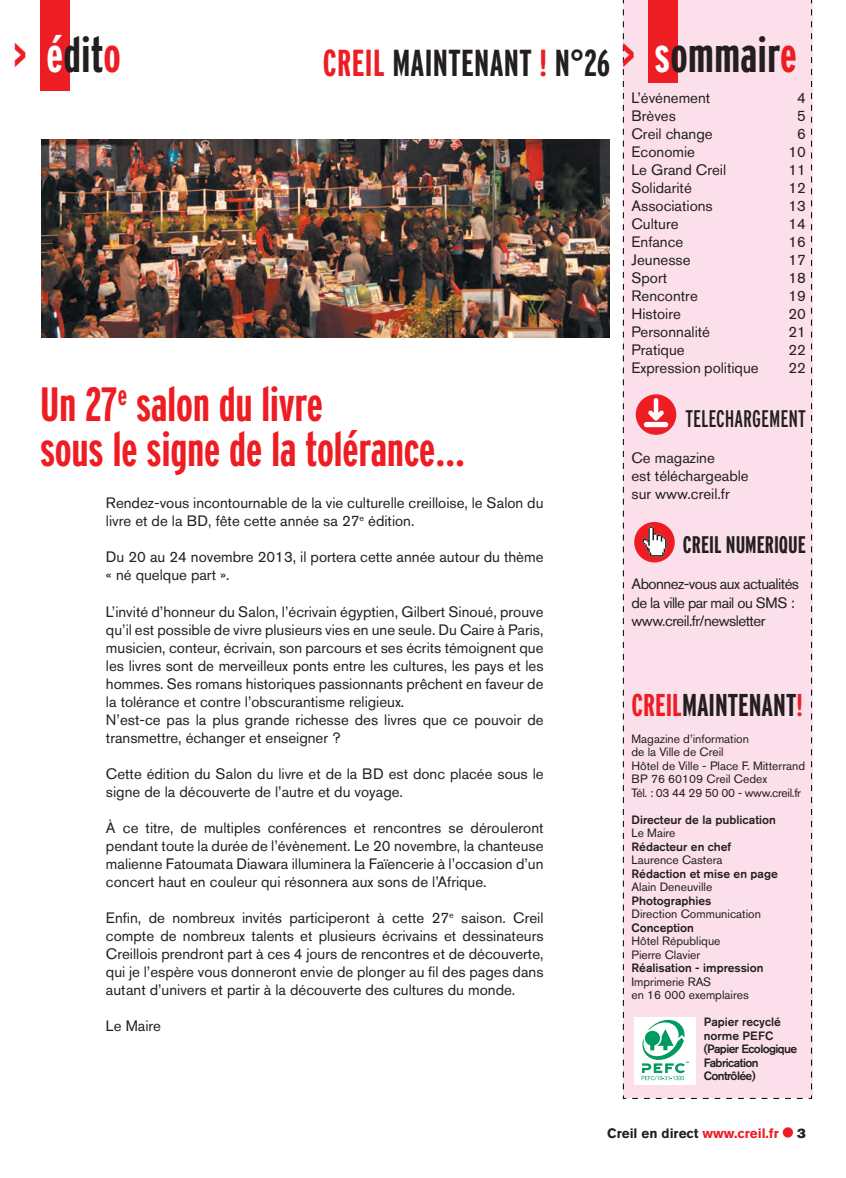
<style>
.page{position:relative;width:846px;height:1178px;background:#fff}
.page>*{position:absolute;margin:0;border:0;box-sizing:border-box;transform-origin:0 0}
.t1{font:700 extra-condensed 49.5px "Interstate";letter-spacing:.01em;color:#231f20}
.t2{font:700 extra-condensed 48px/45px "Interstate";color:#ee1d23}
.t3{font:700 extra-condensed 37.5px "Interstate";letter-spacing:.01em;color:#231f20}
.t4{font:700 extra-condensed 31.5px "Interstate";color:#231f20}
.t5{font:extra-condensed 24px "Interstate";color:#231f20}
.t6{font:700 extra-condensed 24px "Interstate";color:#231f20}
.t7{font:15px/18px "Akzidenz Grotesk BE";color:#231f20}
.t8{font:15px/18px "Akzidenz Grotesk BE";letter-spacing:-.035em;color:#231f20}
.t9{font:700 13.5px "Akzidenz Grotesk BE";color:#231f20}
.t10{font:13.5px "Akzidenz Grotesk BE Super";color:#231f20}
.t11{font:12px/13.5px "Akzidenz Grotesk BE";color:#231f20}
.t12{font:500 12px "Akzidenz Grotesk BE";color:#231f20}
.t13{font:500 12px/13.5px "Akzidenz Grotesk BE";letter-spacing:-.05em;color:#231f20}
.s1{color:#ee1d23}
.s2{color:#fff}
</style>
<div class="page">
<div style="left:622px;top:0;width:190px;height:1098px;background:#fbdfeb"></div>
<svg style="left:782px;top:1126px;width:10px;height:11px"></svg>
<div style="left:40px;top:0;width:30px;height:90px;background:#ee1d23"></div>
<div style="left:648px;top:0;width:29px;height:83px;background:#ee1d23"></div>
<div style="left:635px;top:394px;width:41px;height:40px;background:#ee1d23;border-radius:50%"></div>
<svg style="left:648px;top:398px;width:15px;height:22px"></svg>
<div style="left:643px;top:422px;width:25px;height:5px;background:#fff;border-radius:3px"></div>
<div style="left:634px;top:522px;width:40px;height:40px;background:#ee1d23;border-radius:50%"></div>
<svg style="left:642px;top:526px;width:24px;height:30px"></svg>
<div style="left:633px;top:1017px;width:62px;height:67px;background:#fff"></div>
<svg style="left:641px;top:1019px;width:47px;height:60px"></svg>
<img style="left:41px;top:139px;width:568px;height:198px">
<h1 class="t1" style="left:14px;top:24px;width:109px"><span class="s1">&gt;</span> <span class="s2">é</span>dit<span class="s1">o</span></h1>
<h1 class="t1" style="left:621px;top:24px;width:177px"><span class="s1">&gt;</span> <span class="s2">s</span>ommair<span class="s1">e</span></h1>
<h3 class="t3" style="left:323px;top:40px;width:289px"><span class="s1">CREIL</span> MAINTENANT <span class="s1">!</span> N°26</h3>
<h2 class="t2" style="left:40px;top:381px;width:426px">Un 27<sup>e</sup> salon du livre<br>sous le signe de la tolérance…</h2>
<p class="t7" style="left:106px;top:494px;width:439px">Rendez-vous incontournable de la vie culturelle creilloise, le Salon du livre et de la BD, fête cette année sa 27<sup>e</sup> édition.</p>
<p class="t7" style="left:106px;top:548px;width:439px">Du 20 au 24 novembre 2013, il portera cette année autour du thème « né quelque part ».</p>
<p class="t7" style="left:106px;top:602px;width:439px">L’invité d’honneur du Salon, l’écrivain égyptien, Gilbert Sinoué, prouve qu’il est possible de vivre plusieurs vies en une seule. Du Caire à Paris, musicien, conteur, écrivain, son parcours et ses écrits témoignent que les livres sont de merveilleux ponts entre les cultures, les pays et les hommes. Ses romans historiques passionnants prêchent en faveur de la tolérance et contre l’obscurantisme religieux.<br>N’est-ce pas la plus grande richesse des livres que ce pouvoir de transmettre, échanger et enseigner ?</p>
<p class="t7" style="left:106px;top:764px;width:439px">Cette édition du Salon du livre et de la BD est donc placée sous le signe de la découverte de l’autre et du voyage.</p>
<p class="t7" style="left:106px;top:818px;width:439px;text-align:justify">À ce titre, de multiples conférences et rencontres se dérouleront pendant toute la durée de l’évènement. Le 20 novembre, la chanteuse malienne Fatoumata Diawara illuminera la Faïencerie à l’occasion d’un concert haut en couleur qui résonnera aux sons de l’Afrique.</p>
<p class="t7" style="left:106px;top:908px;width:439px;text-align:justify">Enfin, de nombreux invités participeront à cette 27<sup>e</sup> saison. Creil compte de nombreux talents et plusieurs écrivains et dessinateurs Creillois prendront part à ces 4 jours de rencontres et de découverte, qui je l’espère vous donneront envie de plonger au fil des pages dans autant d’univers et partir à la découverte des cultures du monde.</p>
<p class="t7" style="left:106px;top:1016px;width:57px">Le Maire</p>
<p class="t7" style="left:631px;top:89px;width:80px">L’événement</p>
<p class="t7" style="left:797px;top:89px;width:10px">4</p>
<p class="t7" style="left:631px;top:107px;width:46px">Brèves</p>
<p class="t7" style="left:797px;top:107px;width:10px">5</p>
<p class="t7" style="left:631px;top:125px;width:83px">Creil change</p>
<p class="t7" style="left:797px;top:125px;width:10px">6</p>
<p class="t7" style="left:631px;top:143px;width:65px">Economie</p>
<p class="t7" style="left:788px;top:143px;width:19px">10</p>
<p class="t7" style="left:631px;top:161px;width:96px">Le Grand Creil</p>
<p class="t7" style="left:788px;top:161px;width:19px">11</p>
<p class="t7" style="left:631px;top:179px;width:62px">Solidarité</p>
<p class="t7" style="left:788px;top:179px;width:19px">12</p>
<p class="t7" style="left:631px;top:197px;width:83px">Associations</p>
<p class="t7" style="left:788px;top:197px;width:19px">13</p>
<p class="t7" style="left:631px;top:215px;width:49px">Culture</p>
<p class="t7" style="left:788px;top:215px;width:19px">14</p>
<p class="t7" style="left:631px;top:233px;width:53px">Enfance</p>
<p class="t7" style="left:788px;top:233px;width:19px">16</p>
<p class="t7" style="left:631px;top:251px;width:61px">Jeunesse</p>
<p class="t7" style="left:788px;top:251px;width:19px">17</p>
<p class="t7" style="left:631px;top:269px;width:37px">Sport</p>
<p class="t7" style="left:788px;top:269px;width:19px">18</p>
<p class="t7" style="left:631px;top:287px;width:68px">Rencontre</p>
<p class="t7" style="left:788px;top:287px;width:19px">19</p>
<p class="t7" style="left:631px;top:305px;width:51px">Histoire</p>
<p class="t7" style="left:788px;top:305px;width:19px">20</p>
<p class="t7" style="left:631px;top:323px;width:80px">Personnalité</p>
<p class="t7" style="left:788px;top:323px;width:19px">21</p>
<p class="t7" style="left:631px;top:341px;width:55px">Pratique</p>
<p class="t7" style="left:788px;top:341px;width:19px">22</p>
<p class="t7" style="left:631px;top:359px;width:129px">Expression politique</p>
<p class="t7" style="left:788px;top:359px;width:19px">22</p>
<h3 class="t5" style="left:685px;top:404px;width:122px">TELECHARGEMENT</h3>
<p class="t7" style="left:631px;top:449px;width:119px">Ce magazine<br>est téléchargeable sur www.creil.fr</p>
<h3 class="t6" style="left:682px;top:530px;width:124px">CREIL NUMERIQUE</h3>
<p class="t8" style="left:631px;top:575px;width:169px">Abonnez-vous aux actualités de la ville par mail ou SMS : www.creil.fr/newsletter</p>
<h3 class="t4" style="left:631px;top:685px;width:173px"><span class="s1">CREIL</span>MAINTENANT<span class="s1">!</span></h3>
<p class="t11" style="left:631px;top:731px;width:175px">Magazine d’information<br>de la Ville de Creil<br>Hôtel de Ville - Place F. Mitterrand<br>BP 76 60109 Creil Cedex<br>Tél. : 03 44 29 50 00 - www.creil.fr</p>
<p class="t12" style="left:631px;top:811px;width:146px">Directeur de la publication</p>
<p class="t11" style="left:631px;top:825px;width:46px">Le Maire</p>
<p class="t12" style="left:631px;top:838px;width:101px">Rédacteur en chef</p>
<p class="t11" style="left:631px;top:852px;width:92px">Laurence Castera</p>
<p class="t12" style="left:631px;top:865px;width:148px">Rédaction et mise en page</p>
<p class="t11" style="left:631px;top:879px;width:82px">Alain Deneuville</p>
<p class="t12" style="left:631px;top:892px;width:81px">Photographies</p>
<p class="t11" style="left:631px;top:906px;width:131px">Direction Communication</p>
<p class="t12" style="left:631px;top:919px;width:64px">Conception</p>
<p class="t11" style="left:631px;top:933px;width:90px">Hôtel République<br>Pierre Clavier</p>
<p class="t12" style="left:631px;top:960px;width:134px">Réalisation - impression</p>
<p class="t11" style="left:631px;top:974px;width:119px">Imprimerie RAS<br>en 16 000 exemplaires</p>
<p class="t13" style="left:703px;top:1014px;width:95px">Papier recyclé norme PEFC (Papier Ecologique<br>Fabrication<br>Contrôlée)</p>
<p class="t9" style="left:607px;top:1124px;width:173px">Creil en direct <span class="s1">www.creil.fr</span></p>
<p class="t10" style="left:797px;top:1124px;width:10px">3</p>
</div>
